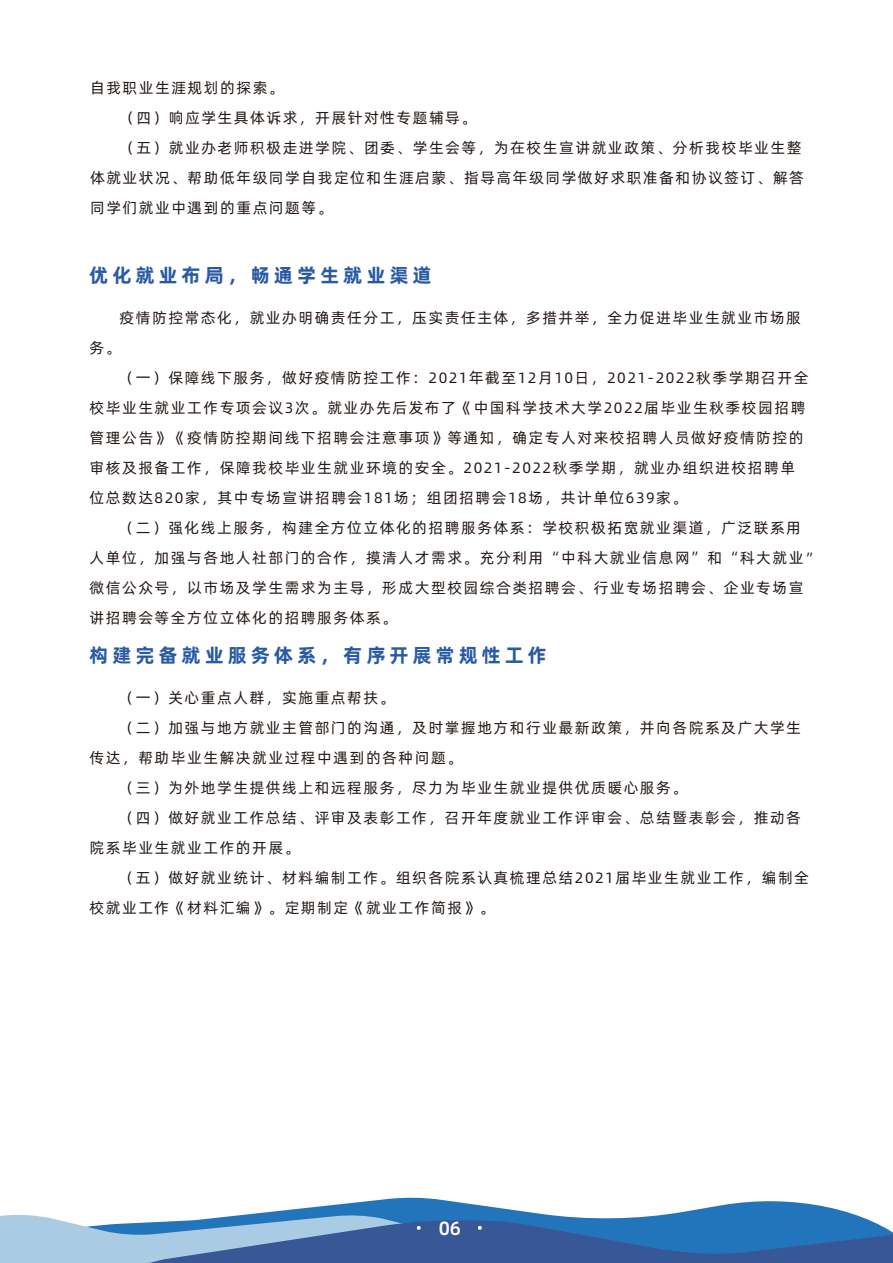
<style>
.page{position:relative;width:893px;height:1263px;background:#fff}
.page>*{position:absolute;margin:0;border:0;box-sizing:border-box;transform-origin:0 0}
.t1{font:19.5px "Alibaba Pu Hui Ti B";letter-spacing:.2em;color:#295aa4}
.t2{font:19.2px "Alibaba Pu Hui Ti M";color:#fff}
.t3{font:15px/30px "Alibaba Pu Hui Ti R";letter-spacing:.1em;color:#231815}
</style>
<div class="page">
<svg style="left:270px;top:1197px;width:576px;height:15px"></svg>
<svg style="left:0;top:1212px;width:893px;height:51px;background:#5886ba"></svg>
<p class="t3" style="left:90px;top:72px;width:195px">自我职业生涯规划的探索。</p>
<p class="t3" style="left:120px;top:102px;width:358px">（四）响应学生具体诉求，开展针对性专题辅导。</p>
<p class="t3" style="left:120px;top:132px;width:683px">（五）就业办老师积极走进学院、团委、学生会等，为在校生宣讲就业政策、分析我校毕业生整</p>
<p class="t3" style="left:90px;top:162px;width:715px">体就业状况、帮助低年级同学自我定位和生涯启蒙、指导高年级同学做好求职准备和协议签订、解答</p>
<p class="t3" style="left:90px;top:192px;width:244px">同学们就业中遇到的重点问题等。</p>
<h1 class="t1" style="left:89px;top:259px;width:344px">优化就业布局，畅通学生就业渠道</h1>
<p class="t3" style="left:90px;top:302px;width:713px;text-indent:30px">疫情防控常态化，就业办明确责任分工，压实责任主体，多措并举，全力促进毕业生就业市场服务。</p>
<p class="t3" style="left:90px;top:362px;width:720px;text-indent:30px">（一）保障线下服务，做好疫情防控工作：2021年截至12月10日，2021-2022秋季学期召开全校毕业生就业工作专项会议3次。就业办先后发布了《中国科学技术大学2022届毕业生秋季校园招聘管理公告》《疫情防控期间线下招聘会注意事项》等通知，确定专人对来校招聘人员做好疫情防控的审核及报备工作，保障我校毕业生就业环境的安全。2021-2022秋季学期，就业办组织进校招聘单位总数达820家，其中专场宣讲招聘会181场；组团招聘会18场，共计单位639家。</p>
<p class="t3" style="left:120px;top:512px;width:683px">（二）强化线上服务，构建全方位立体化的招聘服务体系：学校积极拓宽就业渠道，广泛联系用</p>
<p class="t3" style="left:90px;top:542px;width:732px">人单位，加强与各地人社部门的合作，摸清人才需求。充分利用“中科大就业信息网”和“科大就业”</p>
<p class="t3" style="left:90px;top:572px;width:715px">微信公众号，以市场及学生需求为主导，形成大型校园综合类招聘会、行业专场招聘会、企业专场宣讲招聘会等全方位立体化的招聘服务体系。</p>
<h1 class="t1" style="left:89px;top:640px;width:459px">构建完备就业服务体系，有序开展常规性工作</h1>
<p class="t3" style="left:120px;top:682px;width:276px">（一）关心重点人群，实施重点帮扶。</p>
<p class="t3" style="left:120px;top:712px;width:683px">（二）加强与地方就业主管部门的沟通，及时掌握地方和行业最新政策，并向各院系及广大学生</p>
<p class="t3" style="left:90px;top:742px;width:374px">传达，帮助毕业生解决就业过程中遇到的各种问题。</p>
<p class="t3" style="left:120px;top:772px;width:569px">（三）为外地学生提供线上和远程服务，尽力为毕业生就业提供优质暖心服务。</p>
<p class="t3" style="left:120px;top:802px;width:683px">（四）做好就业工作总结、评审及表彰工作，召开年度就业工作评审会、总结暨表彰会，推动各</p>
<p class="t3" style="left:90px;top:832px;width:211px">院系毕业生就业工作的开展。</p>
<p class="t3" style="left:120px;top:862px;width:691px">（五）做好就业统计、材料编制工作。组织各院系认真梳理总结2021届毕业生就业工作，编制全</p>
<p class="t3" style="left:90px;top:892px;width:406px">校就业工作《材料汇编》。定期制定《就业工作简报》。</p>
<p class="t2" style="left:439px;top:1213px;width:24px">06</p>
</div>
